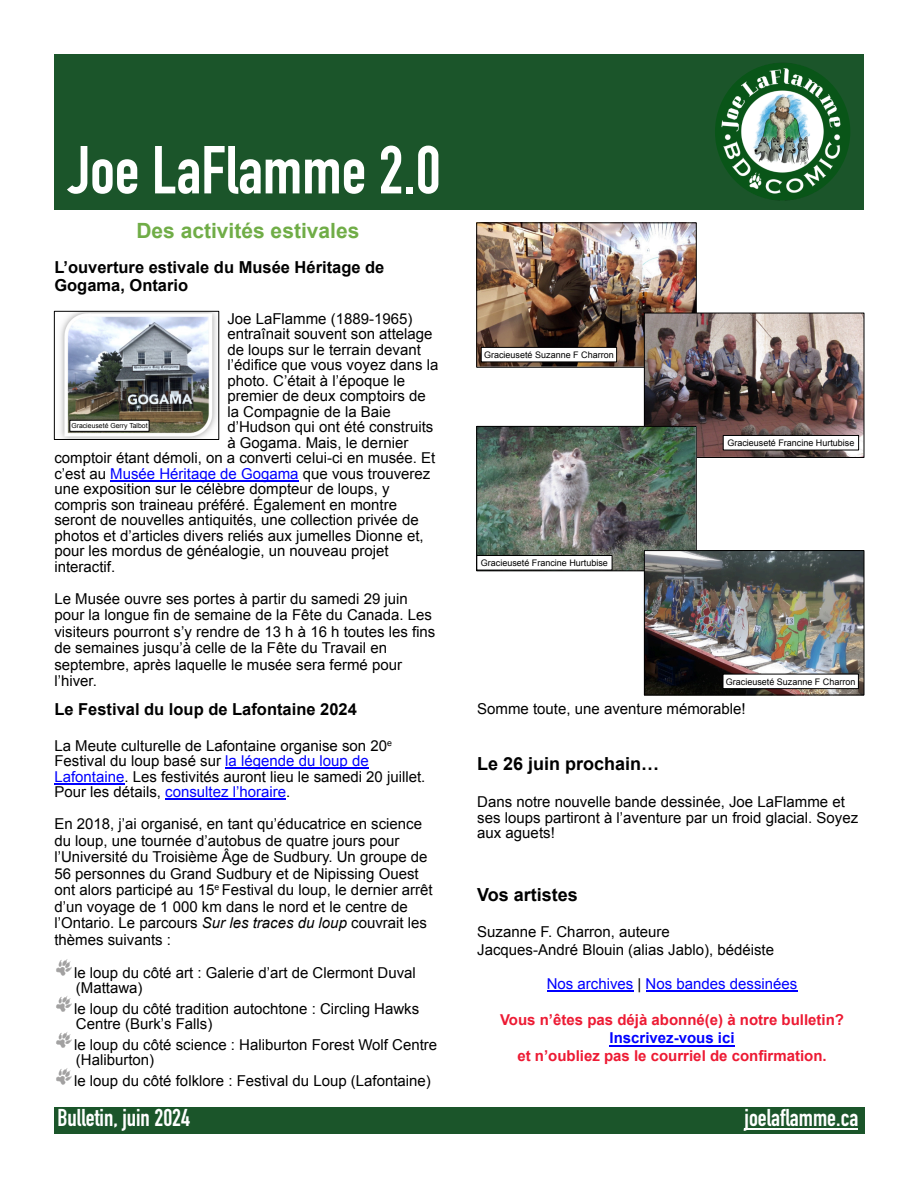
<style>
.page{position:relative;width:918px;height:1188px;background:#fff}
.page>*{position:absolute;margin:0;border:0;box-sizing:border-box;transform-origin:0 0}
.t1{font:700 66.6px "DIN Condensed";color:#fff}
.t2{font:700 24px "DIN Condensed";color:#fff}
.t3{font:700 21px "Arial";color:#70ad47}
.t4{font:700 18px "Arial";color:#000}
.t5{font:700 16.5px "Arial";color:#000}
.t6{font:15px "Arial";color:#000}
.t7{font:700 15px "Arial";color:#ed1a33}
.t8{font:15px "Arial";color:#00f}
.t9{font:700 15px "Arial";color:#00f}
.t10{font:9px "Arial";color:#000}
.t11{font:8.7px "Arial";color:#000}
.t12{font:6.9px "Arial";color:#000}
.s1{color:#00f}
.s2{color:#000}
.s3{font-style:italic}
</style>
<div class="page">
<div style="left:54px;top:54px;width:810px;height:155px;background:#1b552a"></div>
<img style="left:715px;top:63px;width:135px;height:138px;border-radius:50%">
<hr style="left:110px;top:480px;width:189px;height:1px;background:#00f">
<hr style="left:225px;top:768px;width:144px;height:1px;background:#00f">
<hr style="left:54px;top:783px;width:70px;height:1px;background:#00f">
<hr style="left:165px;top:799px;width:121px;height:1px;background:#00f">
<img style="left:56px;top:1032px;width:16px;height:16px">
<img style="left:56px;top:1068px;width:16px;height:17px">
<img style="left:56px;top:996px;width:16px;height:16px">
<img style="left:56px;top:959px;width:16px;height:17px">
<img style="left:60px;top:313px;width:157px;height:125px">
<div style="left:70px;top:420px;width:79px;height:12px;background:#fff;border:1px solid #000"></div>
<div style="left:54px;top:311px;width:165px;height:129px;border:1px solid #000"></div>
<img style="left:478px;top:225px;width:217px;height:141px">
<div style="left:481px;top:347px;width:136px;height:15px;background:#fff;border:1px solid #000"></div>
<div style="left:476px;top:223px;width:221px;height:145px;border:1px solid #000"></div>
<img style="left:646px;top:315px;width:216px;height:141px">
<div style="left:723px;top:435px;width:136px;height:15px;background:#fff;border:1px solid #000"></div>
<div style="left:644px;top:313px;width:220px;height:145px;border:1px solid #000"></div>
<img style="left:478px;top:428px;width:217px;height:141px">
<div style="left:477px;top:555px;width:135px;height:15px;background:#fff;border:1px solid #000"></div>
<div style="left:476px;top:426px;width:221px;height:145px;border:1px solid #000"></div>
<img style="left:646px;top:552px;width:216px;height:141px">
<div style="left:723px;top:674px;width:136px;height:15px;background:#fff;border:1px solid #000"></div>
<div style="left:644px;top:550px;width:220px;height:145px;border:1px solid #000"></div>
<div style="left:54px;top:1108px;width:810px;height:26px;background:#1b552a"></div>
<hr style="left:745px;top:1129px;width:113px;height:1px;background:#fff">
<hr style="left:610px;top:1045px;width:125px;height:1px;background:#00f">
<hr style="left:547px;top:991px;width:86px;height:1px;background:#00f">
<hr style="left:646px;top:991px;width:151px;height:1px;background:#00f">
<p class="t1" style="left:68px;top:146px;width:374px">Joe LaFlamme 2.0</p>
<p class="t3" style="left:136px;top:223px;width:224px">Des activités estivales</p>
<p class="t5" style="left:54px;top:261px;width:332px">L’ouverture estivale du Musée Héritage de</p>
<p class="t5" style="left:54px;top:279px;width:135px">Gogama, Ontario</p>
<p class="t6" style="left:227px;top:313px;width:187px">Joe LaFlamme (1889-1965)</p>
<p class="t6" style="left:227px;top:328px;width:207px">entraînait souvent son attelage</p>
<p class="t6" style="left:227px;top:344px;width:195px">de loups sur le terrain devant</p>
<p class="t6" style="left:227px;top:359px;width:212px">l’édifice que vous voyez dans la</p>
<p class="t6" style="left:227px;top:375px;width:179px">photo. C’était à l’époque le</p>
<p class="t6" style="left:227px;top:390px;width:200px">premier de deux comptoirs de</p>
<p class="t6" style="left:227px;top:406px;width:165px">la Compagnie de la Baie</p>
<p class="t6" style="left:227px;top:421px;width:207px">d’Hudson qui ont été construits</p>
<p class="t6" style="left:227px;top:437px;width:182px">à Gogama. Mais, le dernier</p>
<p class="t6" style="left:54px;top:452px;width:383px">comptoir étant démoli, on a converti celui-ci en musée. Et</p>
<p class="t6" style="left:54px;top:468px;width:378px">c’est au <span class="s1">Musée Héritage de Gogama</span> que vous trouverez</p>
<p class="t6" style="left:54px;top:483px;width:337px">une exposition sur le célèbre dompteur de loups, y</p>
<p class="t6" style="left:54px;top:499px;width:344px">compris son traineau préféré. Également en montre</p>
<p class="t6" style="left:54px;top:514px;width:366px">seront de nouvelles antiquités, une collection privée de</p>
<p class="t6" style="left:54px;top:530px;width:371px">photos et d’articles divers reliés aux jumelles Dionne et,</p>
<p class="t6" style="left:54px;top:545px;width:336px">pour les mordus de généalogie, un nouveau projet</p>
<p class="t6" style="left:54px;top:561px;width:62px">interactif.</p>
<p class="t6" style="left:54px;top:593px;width:355px">Le Musée ouvre ses portes à partir du samedi 29 juin</p>
<p class="t6" style="left:54px;top:609px;width:379px">pour la longue fin de semaine de la Fête du Canada. Les</p>
<p class="t6" style="left:54px;top:626px;width:383px">visiteurs pourront s’y rendre de 13 h à 16 h toutes les fins</p>
<p class="t6" style="left:54px;top:642px;width:334px">de semaines jusqu’à celle de la Fête du Travail en</p>
<p class="t6" style="left:54px;top:659px;width:349px">septembre, après laquelle le musée sera fermé pour</p>
<p class="t6" style="left:54px;top:675px;width:44px">l’hiver.</p>
<p class="t5" style="left:54px;top:703px;width:304px">Le Festival du loup de Lafontaine 2024</p>
<p class="t6" style="left:54px;top:740px;width:334px">La Meute culturelle de Lafontaine organise son 20</p>
<p class="t11" style="left:387px;top:739px;width:6px">e</p>
<p class="t6" style="left:54px;top:755px;width:316px">Festival du loup basé sur <span class="s1">la légende du loup de</span></p>
<p class="t6" style="left:54px;top:771px;width:373px"><span class="s1">Lafontaine</span>. Les festivités auront lieu le samedi 20 juillet.</p>
<p class="t8" style="left:54px;top:786px;width:237px"><span class="s2">Pour les détails,</span> consultez l’horaire<span class="s2">.</span></p>
<p class="t6" style="left:54px;top:818px;width:369px">En 2018, j’ai organisé, en tant qu’éducatrice en science</p>
<p class="t6" style="left:54px;top:835px;width:347px">du loup, une tournée d’autobus de quatre jours pour</p>
<p class="t6" style="left:54px;top:851px;width:375px">l’Université du Troisième Âge de Sudbury. Un groupe de</p>
<p class="t6" style="left:54px;top:868px;width:366px">56 personnes du Grand Sudbury et de Nipissing Ouest</p>
<p class="t6" style="left:54px;top:884px;width:162px">ont alors participé au 15</p>
<p class="t11" style="left:214px;top:884px;width:6px">e</p>
<p class="t6" style="left:222px;top:884px;width:212px">Festival du loup, le dernier arrêt</p>
<p class="t6" style="left:54px;top:901px;width:355px">d’un voyage de 1 000 km dans le nord et le centre de</p>
<p class="t6" style="left:54px;top:917px;width:374px">l’Ontario. Le parcours <span class="s3">Sur les traces du loup</span> couvrait les</p>
<p class="t6" style="left:54px;top:934px;width:118px">thèmes suivants :</p>
<p class="t6" style="left:74px;top:967px;width:343px">le loup du côté art : Galerie d’art de Clermont Duval</p>
<p class="t6" style="left:76px;top:982px;width:68px">(Mattawa)</p>
<p class="t6" style="left:74px;top:1003px;width:347px">le loup du côté tradition autochtone : Circling Hawks</p>
<p class="t6" style="left:76px;top:1018px;width:138px">Centre (Burk’s Falls)</p>
<p class="t6" style="left:74px;top:1039px;width:365px">le loup du côté science : Haliburton Forest Wolf Centre</p>
<p class="t6" style="left:76px;top:1055px;width:80px">(Haliburton)</p>
<p class="t6" style="left:74px;top:1075px;width:358px">le loup du côté folklore : Festival du Loup (Lafontaine)</p>
<p class="t12" style="left:71px;top:423px;width:78px">Gracieuseté Gerry Talbot</p>
<p class="t10" style="left:484px;top:351px;width:131px">Gracieuseté Suzanne F Charron</p>
<p class="t10" style="left:481px;top:559px;width:129px">Gracieuseté Francine Hurtubise</p>
<p class="t10" style="left:727px;top:439px;width:129px">Gracieuseté Francine Hurtubise</p>
<p class="t10" style="left:726px;top:678px;width:131px">Gracieuseté Suzanne F Charron</p>
<p class="t6" style="left:477px;top:703px;width:270px">Somme toute, une aventure mémorable!</p>
<p class="t4" style="left:477px;top:757px;width:184px">Le 26 juin prochain…</p>
<p class="t6" style="left:477px;top:796px;width:369px">Dans notre nouvelle bande dessinée, Joe LaFlamme et</p>
<p class="t6" style="left:477px;top:812px;width:383px">ses loups partiront à l’aventure par un froid glacial. Soyez</p>
<p class="t6" style="left:477px;top:827px;width:79px">aux aguets!</p>
<p class="t4" style="left:477px;top:888px;width:102px">Vos artistes</p>
<p class="t6" style="left:477px;top:926px;width:194px">Suzanne F. Charron, auteure</p>
<p class="t6" style="left:477px;top:944px;width:298px">Jacques-André Blouin (alias Jablo), bédéiste</p>
<p class="t8" style="left:547px;top:978px;width:252px">Nos archives <span class="s2">|</span> Nos bandes dessinées</p>
<p class="t7" style="left:500px;top:1014px;width:345px">Vous n’êtes pas déjà abonné(e) à notre bulletin?</p>
<p class="t9" style="left:610px;top:1032px;width:127px">Inscrivez-vous ici</p>
<p class="t7" style="left:517px;top:1050px;width:311px">et n’oubliez pas le courriel de confirmation.</p>
<p class="t2" style="left:57px;top:1109px;width:134px">Bulletin, juin 2024</p>
<p class="t2" style="left:745px;top:1109px;width:115px">joelaflamme.ca</p>
</div>
